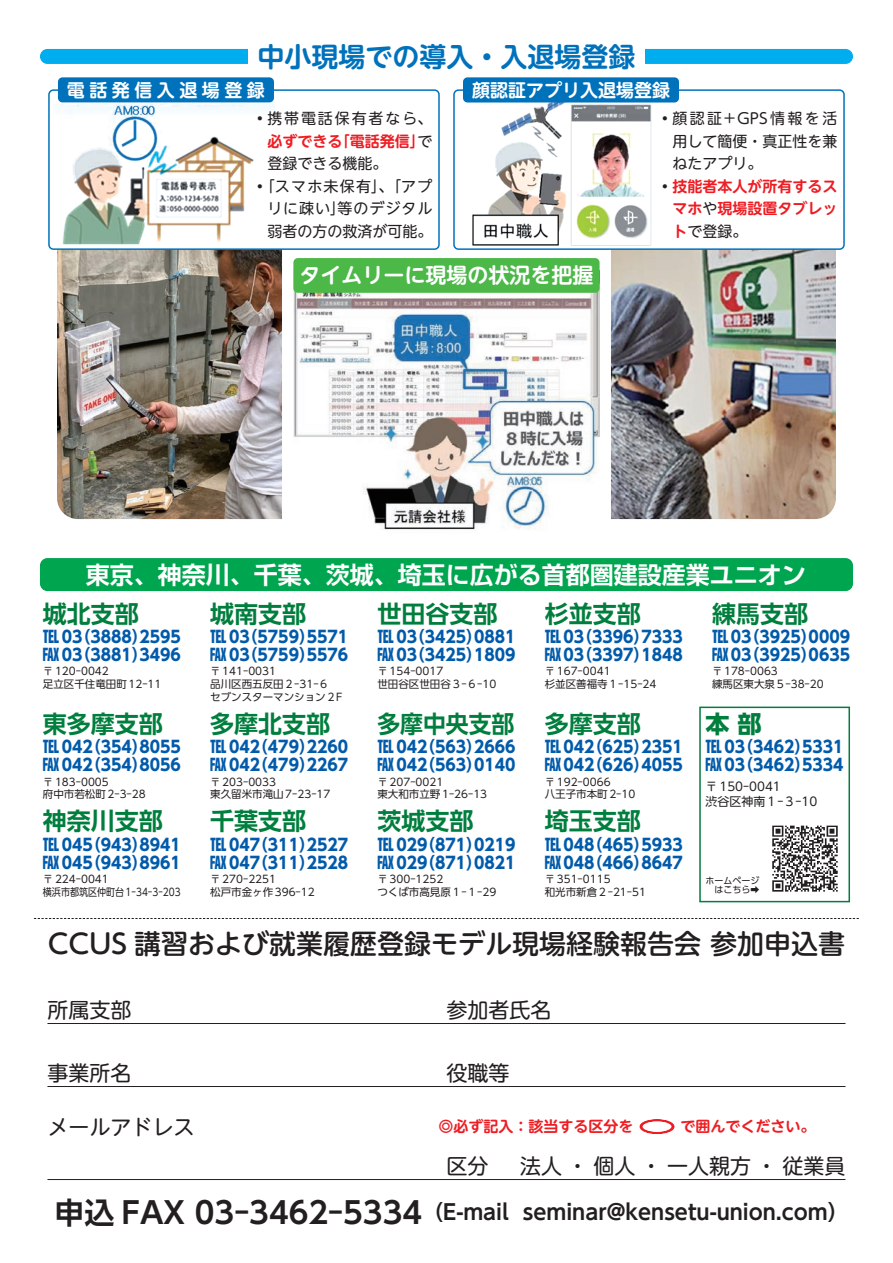
<style>
.page{position:relative;width:893px;height:1263px;background:#fff}
.page>*{position:absolute;margin:0;border:0;box-sizing:border-box;transform-origin:0 0}
.t1{font:500 27px "UD Shin M Go Pr 6";color:#231f20}
.t2{font:700 27px "UD Shin M Go Pr 6 N De";color:#0072bc}
.t3{font:700 24px "UD Shin Go Pr 6 N De";color:#007e3d}
.t4{font:700 24px "Shin Go Pro De";color:#fff}
.t5{font:700 24px "UD Shin Go Pr 6 N De";color:#007e3d;scale:.95 1}
.t6{font:700 24px "UD Shin Go Pr 6 N";color:#007e3d}
.t7{font:700 21.15px "UD Shin Go Pro De";color:#231f20}
.t8{font:21px "UD Shin M Go Pr 6";color:#231f20}
.t9{font:700 21px "UD Shin M Go Pr 6 N De";color:#fff}
.t10{font:700 18px "UD Shin M Go Pr 6 N De";color:#fff}
.t11{font:700 18px "UD Shin M Go Pr 6 N De";letter-spacing:.25em;color:#fff}
.t12{font:700 16.5px/18px "UD Shin Go Pr 6 N";color:#015aaa}
.t13{font:15px/22.5px "UD Shin M Go Pr 6 N";color:#231f20;text-align:justify}
.t14{font:700 15px/22.5px "UD Shin M Go Pr 6 N De";color:#ee1d23;text-align:right}
.t15{font:700 15px "UD Shin M Go Pr 6 De";color:#ee1d23}
.t16{font:15px "UD Shin M Go Pr 6 N";letter-spacing:.125em;color:#231f20}
.t17{font:12px/15px "UD Shin Go Pr 6 N";color:#231f20}
.t18{font:10.5px/12.8px "UD Shin Go Pr 6 N";color:#231f20}
.t19{font:9px/9px "UD Shin Go Pr 6 N";color:#231f20;text-align:right}
.s1{font-family:"UD Shin M Go Pr 6 N";font-weight:400;color:#231f20}
.s2{font-family:"UD Shin M Go Pr 6 N De";font-weight:700;color:#ee1d23}
.s3{font-size:29.85px}
</style>
<div class="page">
<img style="left:57px;top:250px;width:225px;height:269px">
<img style="left:611px;top:250px;width:225px;height:269px">
<hr style="left:47px;top:1023px;width:798px;height:1px;background:#231f20">
<hr style="left:47px;top:1086px;width:798px;height:1px;background:#231f20">
<hr style="left:47px;top:1179px;width:798px;height:1px;background:#231f20">
<svg style="left:34px;top:918px;width:825px;height:1px"></svg>
<div style="left:40px;top:558px;width:813px;height:33px;background:#00a54f;border-radius:8px"></div>
<div style="left:699px;top:706px;width:151px;height:196px;border:2px solid #007e3d"></div>
<img style="left:772px;top:825px;width:66px;height:67px">
<div style="left:40px;top:49px;width:813px;height:15px;background:#00aeef;border-radius:8px"></div>
<div style="left:248px;top:43px;width:396px;height:33px;background:#fff"></div>
<div style="left:48px;top:89px;width:392px;height:161px;border:2px solid #0072bc;border-radius:4px"></div>
<img style="left:56px;top:105px;width:218px;height:140px">
<div style="left:58px;top:77px;width:216px;height:25px;background:#0072bc;border-radius:4px"></div>
<div style="left:453px;top:89px;width:392px;height:161px;border:2px solid #0072bc;border-radius:4px"></div>
<img style="left:472px;top:103px;width:180px;height:142px">
<div style="left:463px;top:77px;width:216px;height:26px;background:#0072bc;border-radius:4px"></div>
<img style="left:294px;top:292px;width:305px;height:238px">
<div style="left:293px;top:258px;width:307px;height:35px;background:#4cb848;border-radius:4px"></div>
<h1 class="t2" style="left:257px;top:33px;width:379px">中小現場での導入・入退場登録</h1>
<p class="t11" style="left:67px;top:75px;width:200px">電話発信入退場登録</p>
<p class="t16" style="left:252px;top:106px;width:181px">•携帯電話保有者なら、</p>
<p class="t14" style="left:267px;top:129px;width:166px">必ずできる「電話発信」<span class="s1">で</span></p>
<p class="t13" style="left:267px;top:151px;width:121px">登録できる機能。</p>
<p class="t13" style="left:267px;top:174px;width:166px;text-indent:-15px">•「スマホ未保有」、「アプリに疎い」等のデジタル弱者の方の救済が可能。</p>
<p class="t10" style="left:472px;top:75px;width:199px">顔認証アプリ入退場登録</p>
<p class="t13" style="left:672px;top:106px;width:166px;text-indent:-15px">•顔認証＋GPS情報を活用して簡便・真正性を兼ねたアプリ。</p>
<p class="t14" style="left:657px;top:174px;width:181px"><span class="s1">•</span>技能者本人が所有するスマホ<span class="s1">や</span>現場設置タブレッ</p>
<p class="t13" style="left:672px;top:219px;width:76px"><span class="s2">ト</span>で登録。</p>
<p class="t9" style="left:299px;top:257px;width:296px">タイムリーに現場の状況を把握</p>
<h2 class="t4" style="left:86px;top:555px;width:722px">東京、神奈川、千葉、茨城、埼玉に広がる首都圏建設産業ユニオン</h2>
<h2 class="t3" style="left:43px;top:594px;width:98px">城北支部</h2>
<p class="t12" style="left:43px;top:627px;width:140px">ＴＥＬ03（3888）2595 ℻03（3881）3496</p>
<p class="t18" style="left:43px;top:665px;width:120px">〒 120-0042<br>足立区千住竜田町 12-11</p>
<h2 class="t3" style="left:43px;top:704px;width:122px">東多摩支部</h2>
<p class="t12" style="left:43px;top:738px;width:140px">ＴＥＬ042（354）8055 ℻042（354）8056</p>
<p class="t18" style="left:43px;top:775px;width:104px">〒 183-0005<br>府中市若松町 2-3-28</p>
<h2 class="t3" style="left:43px;top:802px;width:122px">神奈川支部</h2>
<p class="t12" style="left:43px;top:835px;width:140px">ＴＥＬ045（943）8941 ℻045（943）8961</p>
<p class="t18" style="left:43px;top:872px;width:139px">〒 224-0041<br>横浜市都筑区仲町台 1-34-3-203</p>
<h2 class="t3" style="left:210px;top:594px;width:97px">城南支部</h2>
<p class="t12" style="left:210px;top:627px;width:140px">ＴＥＬ03（5759）5571 ℻03（5759）5576</p>
<p class="t18" style="left:210px;top:665px;width:134px">〒 141-0031<br>品川区西五反田２-31-６<br>セブンスターマンション２F</p>
<h2 class="t3" style="left:210px;top:704px;width:121px">多摩北支部</h2>
<p class="t12" style="left:210px;top:738px;width:140px">ＴＥＬ042（479）2260 ℻042（479）2267</p>
<p class="t18" style="left:210px;top:775px;width:122px">〒 203-0033<br>東久留米市滝山 7-23-17</p>
<h2 class="t3" style="left:210px;top:802px;width:97px">千葉支部</h2>
<p class="t12" style="left:210px;top:835px;width:140px">ＴＥＬ047（311）2527 ℻047（311）2528</p>
<p class="t18" style="left:210px;top:872px;width:106px">〒 270-2251<br>松戸市金ヶ作 396-12</p>
<h2 class="t3" style="left:545px;top:594px;width:97px">杉並支部</h2>
<p class="t12" style="left:545px;top:627px;width:140px">ＴＥＬ03（3396）7333 ℻03（3397）1848</p>
<p class="t18" style="left:545px;top:665px;width:113px">〒 167-0041<br>杉並区善福寺１-15-24</p>
<h2 class="t3" style="left:377px;top:594px;width:122px">世田谷支部</h2>
<p class="t12" style="left:377px;top:627px;width:140px">ＴＥＬ03（3425）0881 ℻03（3425）1809</p>
<p class="t18" style="left:377px;top:665px;width:120px">〒 154-0017<br>世田谷区世田谷３-６-10</p>
<h2 class="t5" style="left:377px;top:704px;width:146px">多摩中央支部</h2>
<p class="t12" style="left:377px;top:738px;width:140px">ＴＥＬ042（563）2666 ℻042（563）0140</p>
<p class="t18" style="left:377px;top:775px;width:111px">〒 207-0021<br>東大和市立野 1-26-13</p>
<h2 class="t3" style="left:377px;top:802px;width:98px">茨城支部</h2>
<p class="t12" style="left:377px;top:835px;width:140px">ＴＥＬ029（871）0219 ℻029（871）0821</p>
<p class="t18" style="left:377px;top:872px;width:120px">〒 300-1252<br>つくば市高見原１-１-29</p>
<h2 class="t3" style="left:712px;top:594px;width:98px">練馬支部</h2>
<p class="t12" style="left:712px;top:627px;width:140px">ＴＥＬ03（3925）0009 ℻03（3925）0635</p>
<p class="t18" style="left:712px;top:665px;width:113px">〒 178-0063<br>練馬区東大泉５-38-20</p>
<h2 class="t3" style="left:545px;top:704px;width:97px">多摩支部</h2>
<p class="t12" style="left:545px;top:738px;width:140px">ＴＥＬ042（625）2351 ℻042（626）4055</p>
<p class="t18" style="left:545px;top:775px;width:92px">〒 192-0066<br>八王子市本町 2-10</p>
<h2 class="t3" style="left:545px;top:802px;width:97px">埼玉支部</h2>
<p class="t12" style="left:545px;top:835px;width:140px">ＴＥＬ048（465）5933 ℻048（466）8647</p>
<p class="t18" style="left:545px;top:872px;width:103px">〒 351-0115<br>和光市新倉２-21-51</p>
<h2 class="t6" style="left:706px;top:704px;width:57px">本 部</h2>
<p class="t12" style="left:706px;top:738px;width:140px">ＴＥＬ03（3462）5331 ℻03（3462）5334</p>
<p class="t17" style="left:706px;top:779px;width:113px">〒 150-0041<br>渋谷区神南１-３-10</p>
<p class="t19" style="left:706px;top:876px;width:55px">ホームページはこちら➡</p>
<h1 class="t1" style="left:48px;top:921px;width:799px">CCUS 講習および就業履歴登録モデル現場経験報告会 参加申込書</h1>
<p class="t8" style="left:47px;top:992px;width:86px">所属支部</p>
<p class="t8" style="left:446px;top:992px;width:106px">参加者氏名</p>
<p class="t8" style="left:47px;top:1055px;width:86px">事業所名</p>
<p class="t8" style="left:446px;top:1055px;width:64px">役職等</p>
<p class="t8" style="left:47px;top:1109px;width:149px">メールアドレス</p>
<p class="t15" style="left:439px;top:1114px;width:408px">◦必ず記入：該当する区分を ○で囲んでください。　　</p>
<p class="t8" style="left:446px;top:1148px;width:401px">区分　法人・個人・一人親方・従業員</p>
<p class="t7" style="left:55px;top:1195px;width:796px"><span class="s3">申込 FAX 03-3462-5334</span>（E-mail seminar@kensetu-union.com）</p>
</div>
